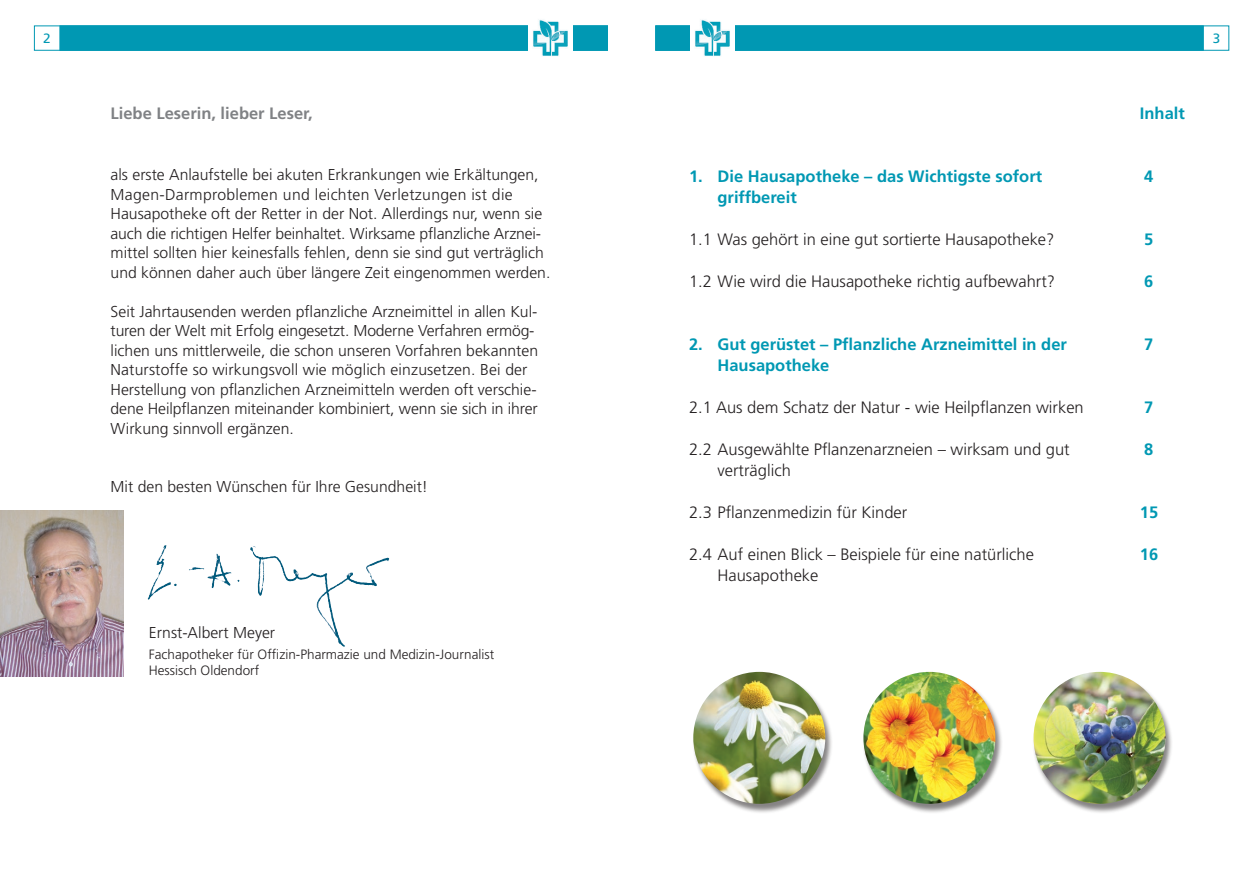
<style>
.page{position:relative;width:1259px;height:893px;background:#fff}
.page>*{position:absolute;margin:0;border:0;box-sizing:border-box;transform-origin:0 0}
.t1{font:300 16.5px/21px "Frutiger";color:#231f20}
.t2{font:700 16.5px/21px "Frutiger";color:#0098b3}
.t3{font:700 16.5px "Frutiger";color:#808285}
.t4{font:300 15.75px/19.5px "Frutiger";color:#231f20}
.t5{font:300 13.5px/16.2px "Frutiger";color:#231f20}
.t6{font:13.5px "Frutiger";color:#0098b3}
</style>
<div class="page">
<div style="left:60px;top:26px;width:548px;height:25px;background:#0098b3"></div>
<img style="left:528px;top:19px;width:45px;height:37px">
<div style="left:655px;top:26px;width:548px;height:25px;background:#0098b3"></div>
<img style="left:690px;top:19px;width:45px;height:37px">
<img style="left:148px;top:545px;width:23px;height:55px">
<img style="left:0;top:510px;width:123px;height:166px">
<div style="left:692px;top:673px;width:141px;height:141px;background:#231f20;opacity:.55"></div>
<img style="left:693px;top:672px;width:132px;height:132px;border-radius:66px">
<div style="left:1032px;top:673px;width:141px;height:141px;background:#231f20;opacity:.55"></div>
<img style="left:1033px;top:672px;width:132px;height:132px;border-radius:66px">
<div style="left:862px;top:673px;width:141px;height:141px;background:#231f20;opacity:.55"></div>
<img style="left:863px;top:672px;width:132px;height:132px;border-radius:66px">
<p class="t6" style="left:43px;top:30px;width:9px">2</p>
<p class="t3" style="left:111px;top:103px;width:204px">Liebe Leserin, lieber Leser,</p>
<p class="t4" style="left:111px;top:165px;width:441px">als erste Anlaufstelle bei akuten Erkrankungen wie Erkältungen, Magen-Darmproblemen und leichten Verletzungen ist die Hausapotheke oft der Retter in der Not. Allerdings nur, wenn sie auch die richtigen Helfer beinhaltet. Wirksame pflanzliche Arznei&shy;mittel sollten hier keinesfalls fehlen, denn sie sind gut verträglich und können daher auch über längere Zeit eingenommen werden.</p>
<p class="t4" style="left:111px;top:302px;width:429px">Seit Jahrtausenden werden pflanzliche Arzneimittel in allen Kul&shy;turen der Welt mit Erfolg eingesetzt. Moderne Verfahren ermög&shy;lichen uns mittlerweile, die schon unseren Vorfahren bekannten Naturstoffe so wirkungsvoll wie möglich einzusetzen. Bei der Herstellung von pflanzlichen Arzneimitteln werden oft verschie&shy;dene Heilpflanzen miteinander kombiniert, wenn sie sich in ihrer Wirkung sinnvoll ergänzen.</p>
<p class="t4" style="left:111px;top:477px;width:319px">Mit den besten Wünschen für Ihre Gesundheit!</p>
<p class="t4" style="left:149px;top:623px;width:128px">Ernst-Albert Meyer</p>
<p class="t5" style="left:149px;top:646px;width:347px">Fachapotheker für Offizin-Pharmazie und Medizin-Journalist<br>Hessisch Oldendorf</p>
<p class="t2" style="left:717px;top:166px;width:326px;text-indent:-28px">1. Die Hausapotheke – das Wichtigste sofort griffbereit</p>
<p class="t1" style="left:689px;top:229px;width:367px">1.1 Was gehört in eine gut sortierte Hausapotheke?</p>
<p class="t1" style="left:689px;top:271px;width:367px">1.2 Wie wird die Hausapotheke richtig aufbewahrt?</p>
<p class="t2" style="left:717px;top:334px;width:351px;text-indent:-28px">2. Gut gerüstet – Pflanzliche Arzneimittel in der<br>Hausapotheke</p>
<p class="t1" style="left:689px;top:397px;width:396px">2.1 Aus dem Schatz der Natur - wie Heilpflanzen wirken</p>
<p class="t1" style="left:717px;top:439px;width:354px;text-indent:-28px">2.2 Ausgewählte Pflanzenarzneien – wirksam und gut verträglich</p>
<p class="t1" style="left:689px;top:502px;width:220px">2.3 Pflanzenmedizin für Kinder</p>
<p class="t1" style="left:717px;top:544px;width:318px;text-indent:-28px">2.4 Auf einen Blick – Beispiele für eine natürliche<br>Hausapotheke</p>
<p class="t2" style="left:1140px;top:102px;width:46px">Inhalt</p>
<p class="t2" style="left:1144px;top:165px;width:11px">4</p>
<p class="t2" style="left:1144px;top:228px;width:11px">5</p>
<p class="t2" style="left:1144px;top:270px;width:11px">6</p>
<p class="t2" style="left:1144px;top:333px;width:11px">7</p>
<p class="t2" style="left:1144px;top:396px;width:11px">7</p>
<p class="t2" style="left:1144px;top:438px;width:11px">8</p>
<p class="t2" style="left:1140px;top:501px;width:20px">15</p>
<p class="t2" style="left:1140px;top:543px;width:20px">16</p>
<p class="t6" style="left:1212px;top:30px;width:9px">3</p>
</div>
